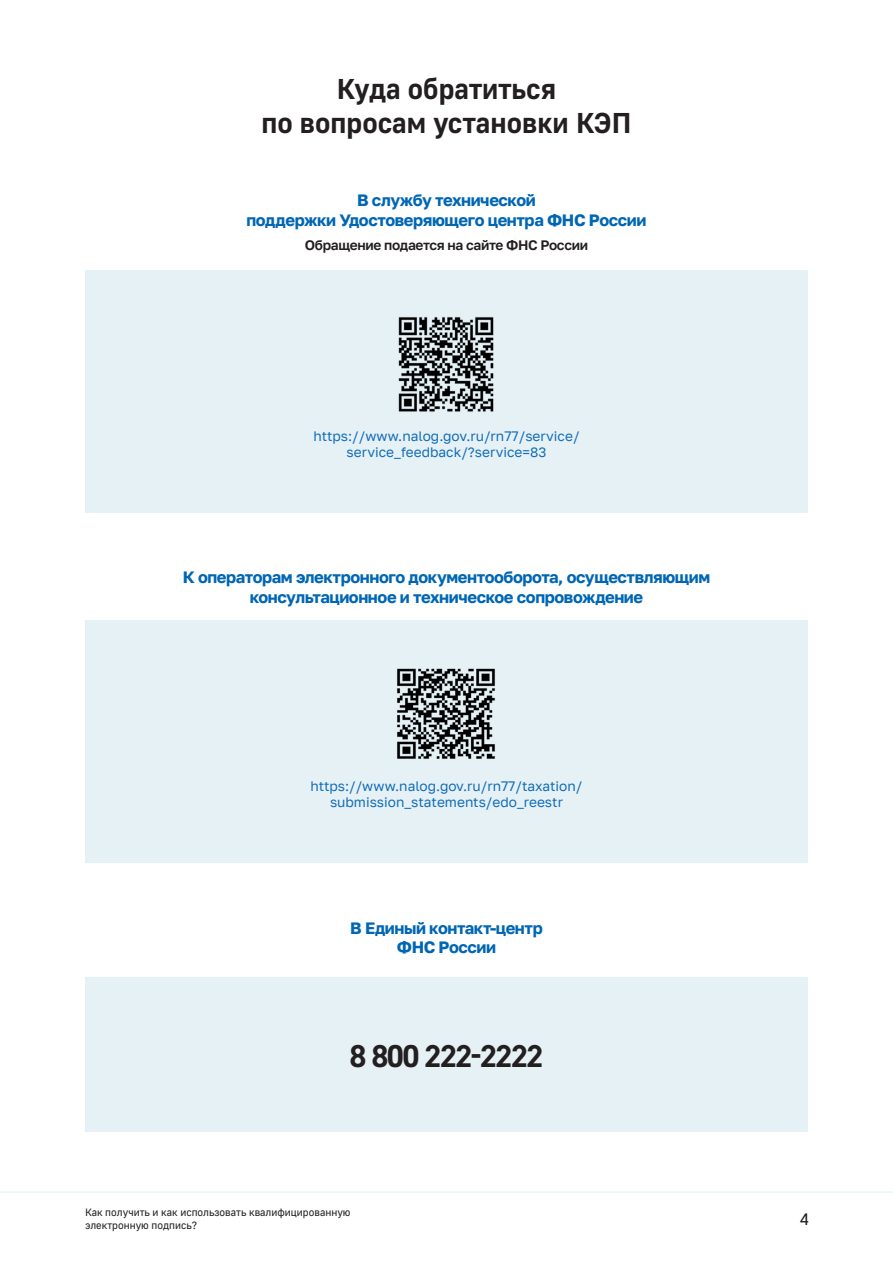
<style>
.page{position:relative;width:893px;height:1263px;background:#fff}
.page>*{position:absolute;margin:0;border:0;box-sizing:border-box;transform-origin:0 0}
.t1{font:31.05px "Golos UIVF";letter-spacing:-.05em;color:#231f20}
.t2{font:28.5px/34.2px "Golos UIVF";color:#231f20;text-align:center}
.t3{font:16.5px "Golos UIVF";color:#231f20}
.t4{font:700 16.35px/19.6px "Golos Text";letter-spacing:-.025em;color:#0166b3;text-align:center}
.t5{font:13.65px/16.4px "Golos Text";color:#126db7;text-align:center}
.t6{font:600 13.65px "Golos Text";letter-spacing:-.025em;color:#231f20}
.t7{font:10.5px/12.6px "Golos UIVF";color:#231f20}
</style>
<div class="page">
<hr style="left:0;top:1192px;width:893px;height:1px;background:#e1eef4">
<div style="left:85px;top:978px;width:723px;height:154px;background:#e6f1f6"></div>
<div style="left:85px;top:270px;width:723px;height:243px;background:#e6f1f6"></div>
<div style="left:85px;top:620px;width:723px;height:243px;background:#e6f1f6"></div>
<img style="left:398px;top:317px;width:96px;height:95px">
<img style="left:397px;top:668px;width:98px;height:91px">
<h2 class="t2" style="left:261px;top:71px;width:372px">Куда обратиться<br>по вопросам установки КЭП</h2>
<p class="t4" style="left:247px;top:190px;width:401px">В службу технической<br>поддержки Удостоверяющего центра ФНС России</p>
<p class="t6" style="left:305px;top:237px;width:285px">Обращение подается на сайте ФНС России</p>
<p class="t5" style="left:313px;top:427px;width:268px">https://www.nalog.gov.ru/rn77/service/ service_feedback/?service=83</p>
<p class="t4" style="left:183px;top:568px;width:529px">К операторам электронного документооборота, осуществляющим консультационное и техническое сопровождение</p>
<p class="t5" style="left:310px;top:778px;width:273px">https://www.nalog.gov.ru/rn77/taxation/ submission_statements/edo_reestr</p>
<p class="t4" style="left:350px;top:918px;width:194px">В Единый контакт-центр<br>ФНС России</p>
<h1 class="t1" style="left:350px;top:1038px;width:195px">8 800 222-2222</h1>
<p class="t7" style="left:85px;top:1206px;width:267px">Как получить и как использовать квалифицированную электронную подпись?</p>
<p class="t3" style="left:800px;top:1210px;width:11px">4</p>
</div>
